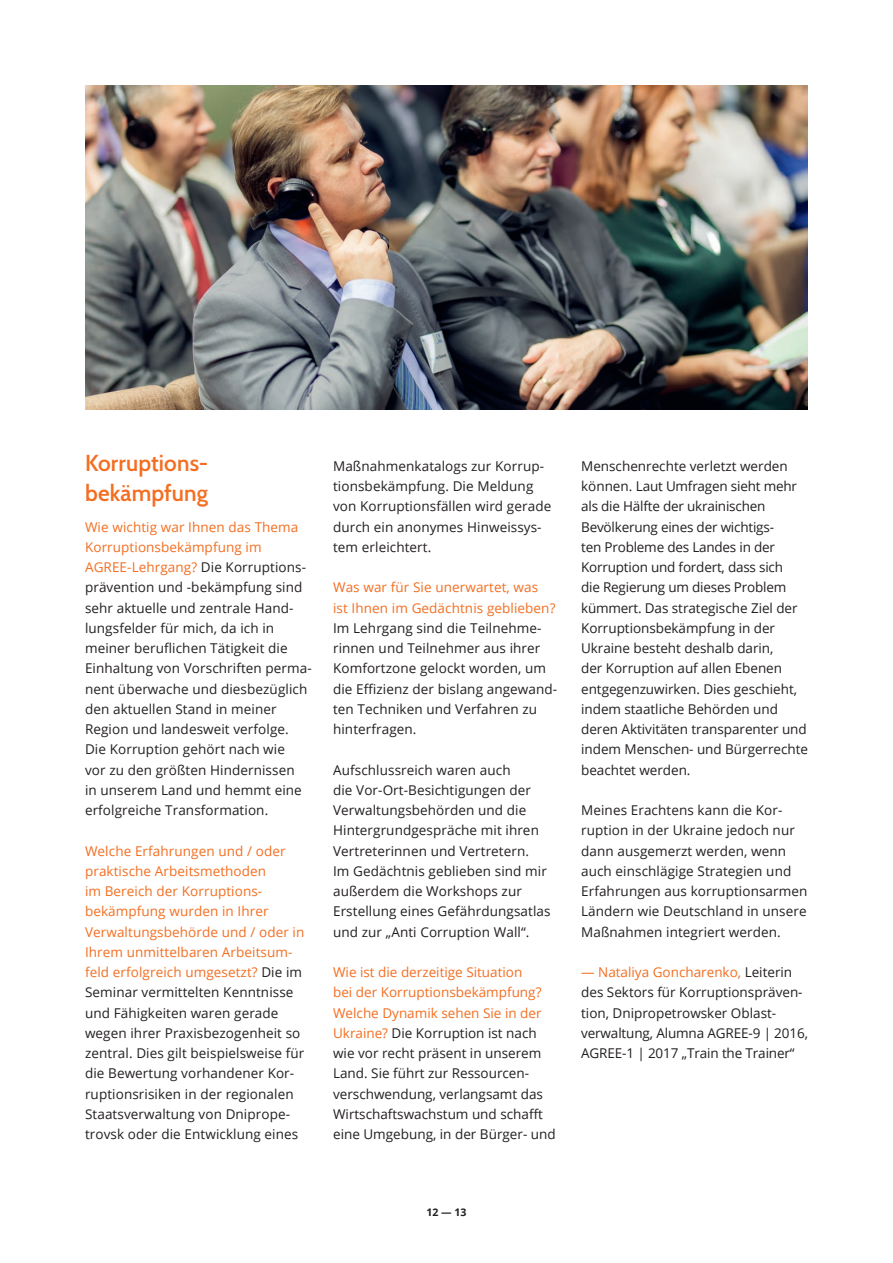
<style>
.page{position:relative;width:893px;height:1263px;background:#fff}
.page>*{position:absolute;margin:0;border:0;box-sizing:border-box;transform-origin:0 0}
.Headline_2{font:600 22.5px/30px "Cabin";letter-spacing:.005em;color:#f36e21}
.Fließtext{font:13.5px/20.2px "Open Sans";letter-spacing:.005em;color:#231f20}
.t1{font:700 10.5px "Open Sans";color:#231f20}
.s1{color:#f36e21}
</style>
<div class="page">
<img style="left:85px;top:85px;width:723px;height:324px">
<p class="Headline_2" style="left:85px;top:446px;width:125px">Korruptions&shy;bekämpfung</p>
<p class="Fließtext" style="left:85px;top:516px;width:228px"><span class="s1">Wie wichtig war Ihnen das Thema<br>Korruptionsbekämpfung im<br>AGREE-Lehrgang?</span> Die Korruptions&shy;prävention und -bekämpfung sind sehr aktuelle und zentrale Hand&shy;lungsfelder für mich, da ich in meiner beruflichen Tätigkeit die<br>Einhaltung von Vorschriften perma&shy;nent überwache und diesbezüglich den aktuellen Stand in meiner<br>Region und landesweit verfolge.<br>Die Korruption gehört nach wie<br>vor zu den größten Hindernissen<br>in unserem Land und hemmt eine erfolgreiche Transformation.</p>
<p class="Fließtext" style="left:85px;top:840px;width:221px"><span class="s1">Welche Erfahrungen und / oder praktische Arbeitsmethoden<br>im Bereich der Korruptions&shy;bekämpfung wurden in Ihrer<br>Verwaltungsbehörde und / oder in<br>Ihrem unmittelbaren Arbeitsum&shy;feld erfolgreich umgesetzt?</span> Die im<br>Seminar vermittelten Kenntnisse und Fähigkeiten waren gerade wegen ihrer Praxisbezogenheit so zentral. Dies gilt beispielsweise für die Bewertung vorhandener Kor&shy;ruptionsrisiken in der regionalen<br>Staatsverwaltung von Dniprope&shy;trovsk oder die Entwicklung eines</p>
<p class="Fließtext" style="left:333px;top:455px;width:220px">Maßnahmenkatalogs zur Korrup&shy;tionsbekämpfung. Die Meldung von Korruptionsfällen wird gerade durch ein anonymes Hinweissys&shy;tem erleichtert.</p>
<p class="Fließtext" style="left:333px;top:577px;width:226px"><span class="s1">Was war für Sie unerwartet, was<br>ist Ihnen im Gedächtnis geblieben?<br></span>Im Lehrgang sind die Teilnehme&shy;rinnen und Teilnehmer aus ihrer<br>Komfortzone gelockt worden, um die Effizienz der bislang angewand&shy;ten Techniken und Verfahren zu hinterfragen.</p>
<p class="Fließtext" style="left:333px;top:759px;width:219px">Aufschlussreich waren auch<br>die Vor-Ort-Besichtigungen der<br>Verwaltungsbehörden und die<br>Hintergrundgespräche mit ihren<br>Vertreterinnen und Vertretern.<br>Im Gedächtnis geblieben sind mir außerdem die Workshops zur<br>Erstellung eines Gefährdungsatlas und zur „Anti Corruption Wall“.</p>
<p class="Fließtext" style="left:333px;top:962px;width:224px"><span class="s1">Wie ist die derzeitige Situation<br>bei der Korruptionsbekämpfung?<br>Welche Dynamik sehen Sie in der<br>Ukraine?</span> Die Korruption ist nach wie vor recht präsent in unserem<br>Land. Sie führt zur Ressourcen&shy;verschwendung, verlangsamt das<br>Wirtschaftswachstum und schafft eine Umgebung, in der Bürger- und</p>
<p class="Fließtext" style="left:581px;top:455px;width:228px">Menschenrechte verletzt werden können. Laut Umfragen sieht mehr als die Hälfte der ukrainischen<br>Bevölkerung eines der wichtigs-<br>ten Probleme des Landes in der<br>Korruption und fordert, dass sich<br>die Regierung um dieses Problem kümmert. Das strategische Ziel der<br>Korruptionsbekämpfung in der<br>Ukraine besteht deshalb darin,<br>der Korruption auf allen Ebenen entgegenzuwirken. Dies geschieht, indem staatliche Behörden und deren Aktivitäten transparenter und indem Menschen- und Bürgerrechte beachtet werden.</p>
<p class="Fließtext" style="left:581px;top:800px;width:228px">Meines Erachtens kann die Kor&shy;ruption in der Ukraine jedoch nur dann ausgemerzt werden, wenn auch einschlägige Strategien und<br>Erfahrungen aus korruptionsarmen<br>Ländern wie Deutschland in unsere<br>Maßnahmen integriert werden.</p>
<p class="Fließtext" style="left:581px;top:962px;width:228px"><span class="s1">— Nataliya Goncharenko,</span> Leiterin des Sektors für Korruptionspräven&shy;tion, Dnipropetrowsker Oblast&shy;verwaltung, Alumna AGREE-9 | 2016, AGREE-1 | 2017 „Train the Trainer“</p>
<p class="t1" style="left:426px;top:1204px;width:41px">12 — 13</p>
</div>
